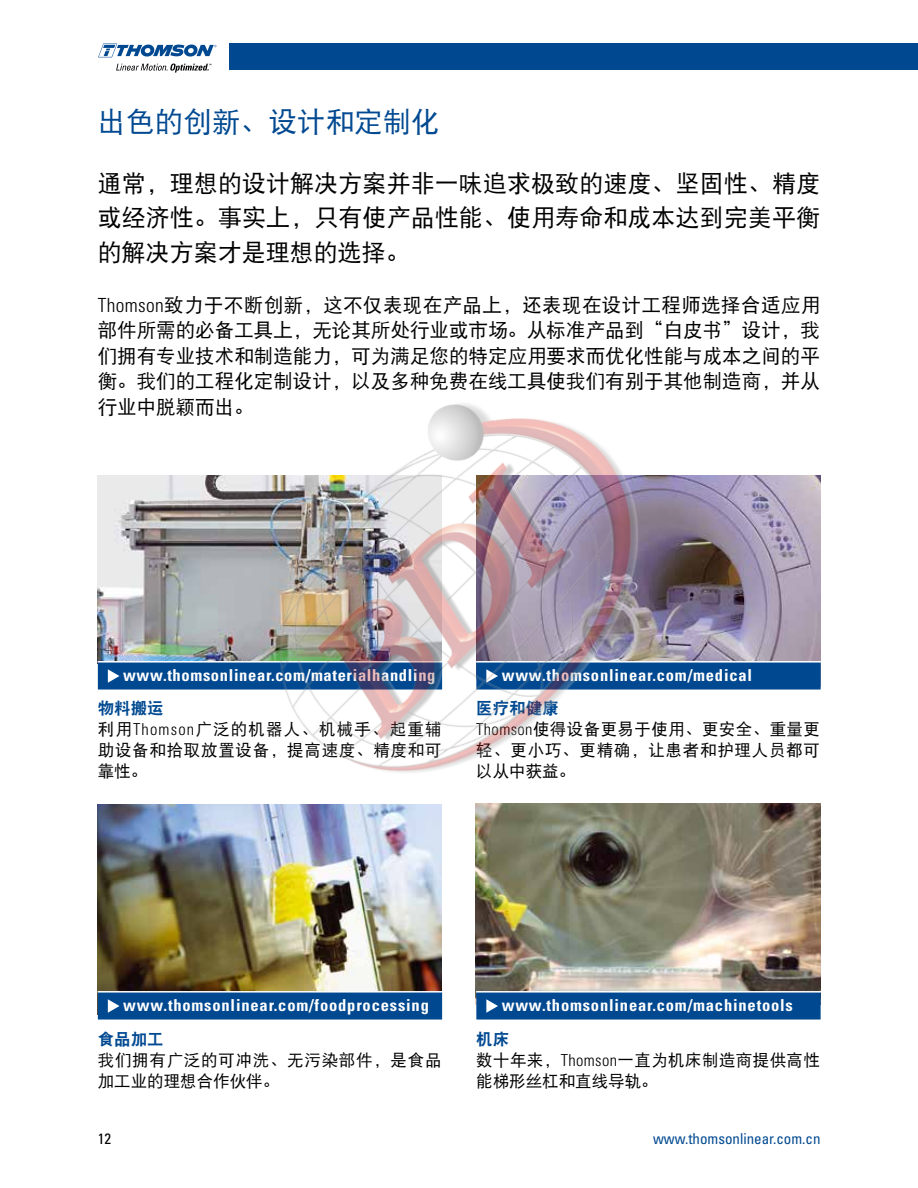
<style>
.page{position:relative;width:918px;height:1188px;background:#fff}
.page>*{position:absolute;margin:0;border:0;box-sizing:border-box;transform-origin:0 0}
.t1{font:28.5px "DF Hei W5";color:#004991}
.t2{font:24px/34.5px "DF Hei W5";letter-spacing:.005em;color:#000;text-align:justify}
.t3{font:19.5px/25.5px "DF Hei W5";color:#000;text-align:justify}
.t4{font:700 condensed 16.5px "Univers LT Std";letter-spacing:.05em;color:#fff}
.t5{font:16.5px/21px "DF Hei W5";letter-spacing:.045em;color:#000;text-align:justify}
.t6{font:16.5px/21px "DF Hei W5";letter-spacing:.025em;color:#000}
.t7{font:16.5px "DF Hei W9";color:#004991}
.t8{font:condensed 15px "Univers LT Std";color:#004991}
.t9{font:condensed 15px "Univers LT Std";color:#000}
.s1{font-family:"Univers LT Std";font-weight:300;font-stretch:condensed}
</style>
<div class="page">
<svg style="left:98px;top:44px;width:119px;height:13px"></svg>
<svg style="left:116px;top:64px;width:96px;height:9px"></svg>
<div style="left:230px;top:43px;width:688px;height:27px;background:#004991"></div>
<img style="left:737px;top:476px;width:83px;height:185px">
<img style="left:98px;top:804px;width:344px;height:187px">
<img style="left:476px;top:804px;width:345px;height:187px">
<img style="left:98px;top:476px;width:83px;height:185px">
<div style="left:477px;top:663px;width:343px;height:26px;background:#004991"></div>
<div style="left:476px;top:662px;width:345px;height:28px;border:2px solid #004991"></div>
<div style="left:477px;top:993px;width:343px;height:26px;background:#004991"></div>
<svg style="left:486px;top:999px;width:12px;height:14px"></svg>
<div style="left:476px;top:992px;width:345px;height:28px;border:2px solid #004991"></div>
<div style="left:99px;top:663px;width:342px;height:26px;background:#004991"></div>
<svg style="left:107px;top:669px;width:13px;height:14px"></svg>
<div style="left:98px;top:662px;width:344px;height:28px;border:2px solid #004991"></div>
<div style="left:99px;top:993px;width:342px;height:26px;background:#004991"></div>
<svg style="left:107px;top:999px;width:13px;height:14px"></svg>
<div style="left:98px;top:992px;width:344px;height:28px;border:2px solid #004991"></div>
<hr style="left:476px;top:661px;width:348px;height:2px;background:#fff">
<hr style="left:476px;top:991px;width:348px;height:2px;background:#fff">
<hr style="left:98px;top:661px;width:344px;height:2px;background:#fff">
<hr style="left:98px;top:991px;width:344px;height:2px;background:#fff">
<img style="left:181px;top:403px;width:556px;height:469px">
<h1 class="t1" style="left:98px;top:108px;width:343px">出色的创新、设计和定制化</h1>
<p class="t2" style="left:98px;top:166px;width:724px">通常，理想的设计解决方案并非一味追求极致的速度、坚固性、精度或经济性。事实上，只有使产品性能、使用寿命和成本达到完美平衡的解决方案才是理想的选择。</p>
<p class="t3" style="left:98px;top:292px;width:724px"><span class="s1">Thomson</span>致力于不断创新，这不仅表现在产品上，还表现在设计工程师选择合适应用部件所需的必备工具上，无论其所处行业或市场。从标准产品到“白皮书”设计，我们拥有专业技术和制造能力，可为满足您的特定应用要求而优化性能与成本之间的平衡。我们的工程化定制设计，以及多种免费在线工具使我们有别于其他制造商，并从行业中脱颖而出。</p>
<p class="t4" style="left:123px;top:665px;width:314px">www.thomsonlinear.com/materialhandling</p>
<p class="t7" style="left:98px;top:700px;width:67px">物料搬运</p>
<p class="t5" style="left:98px;top:719px;width:345px">利用<span class="s1">Thomson</span>广泛的机器人、机械手、起重辅助设备和拾取放置设备，提高速度、精度和可靠性。</p>
<p class="t4" style="left:502px;top:665px;width:252px">www.thomsonlinear.com/medical</p>
<p class="t7" style="left:476px;top:700px;width:84px">医疗和健康</p>
<p class="t5" style="left:476px;top:719px;width:345px"><span class="s1">Thomson</span>使得设备更易于使用、更安全、重量更轻、更小巧、更精确，让患者和护理人员都可以从中获益。</p>
<p class="t4" style="left:123px;top:995px;width:307px">www.thomsonlinear.com/foodprocessing</p>
<p class="t7" style="left:98px;top:1031px;width:67px">食品加工</p>
<p class="t5" style="left:98px;top:1049px;width:345px">我们拥有广泛的可冲洗、无污染部件，是食品加工业的理想合作伙伴。</p>
<p class="t4" style="left:502px;top:995px;width:293px">www.thomsonlinear.com/machinetools</p>
<p class="t7" style="left:476px;top:1031px;width:34px">机床</p>
<p class="t6" style="left:476px;top:1049px;width:345px">数十年来，<span class="s1">Thomson</span>一直为机床制造商提供高性能梯形丝杠和直线导轨。</p>
<p class="t9" style="left:98px;top:1129px;width:15px">12</p>
<p class="t8" style="left:653px;top:1129px;width:169px">www.thomsonlinear.com.cn</p>
</div>
